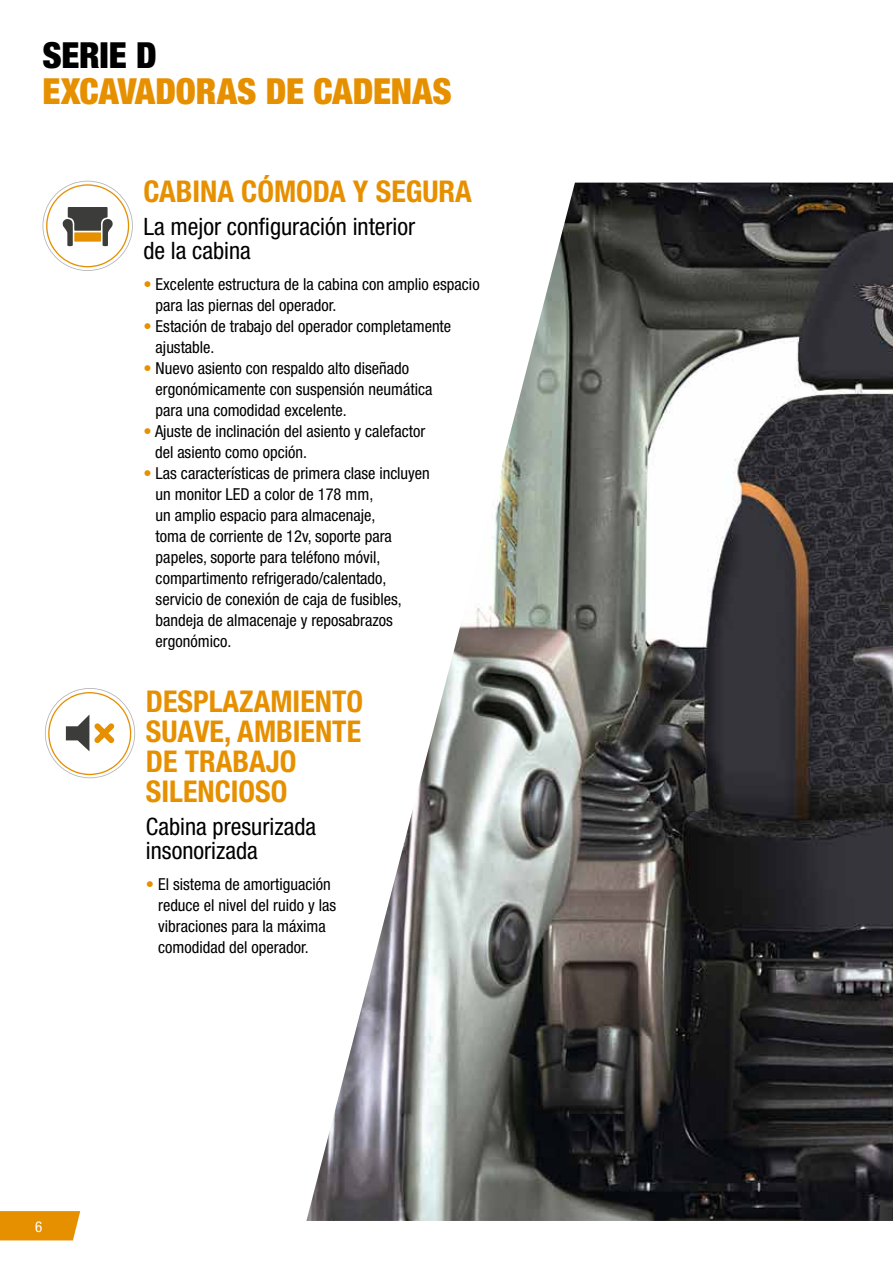
<style>
.page{position:relative;width:893px;height:1263px;background:#fff}
.page>*{position:absolute;margin:0;border:0;box-sizing:border-box;transform-origin:0 0}
.t1{font:900 condensed 36px "Helvetica Neue LT Std";letter-spacing:-.005em;color:#e69000}
.t2{font:900 condensed 36px "Helvetica Neue LT Std";letter-spacing:-.005em;color:#000}
.t3{font:700 condensed 30px/30px "Helvetica Neue LT Std";color:#e69000}
.t4{font:condensed 24px/24px "Helvetica Neue LT Std";color:#000}
.t5{font:condensed 16.5px/21px "Helvetica Neue LT Std";color:#000}
.t6{font:condensed 15px "Helvetica Neue LT Std";color:#fff}
.s1{color:#e69000}
</style>
<div class="page">
<img style="left:583px;top:183px;width:310px;height:1038px">
<svg style="left:0;top:1211px;width:80px;height:29px;background:#e7950b"></svg>
<svg style="left:306px;top:182px;width:277px;height:1039px"></svg>
<svg style="left:43px;top:181px;width:90px;height:90px"></svg>
<svg style="left:45px;top:688px;width:90px;height:90px"></svg>
<h1 class="t2" style="left:43px;top:33px;width:116px">SERIE D</h1>
<h1 class="t1" style="left:43px;top:69px;width:411px">EXCAVADORAS DE CADENAS</h1>
<h2 class="t3" style="left:143px;top:176px;width:330px">CABINA CÓMODA Y SEGURA</h2>
<h3 class="t4" style="left:143px;top:214px;width:273px">La mejor configuración interior de la cabina</h3>
<p class="t5" style="left:156px;top:274px;width:325px;text-indent:-12px"><span class="s1">•</span> Excelente estructura de la cabina con amplio espacio para las piernas del operador.</p>
<p class="t5" style="left:156px;top:316px;width:297px;text-indent:-12px"><span class="s1">•</span> Estación de trabajo del operador completamente ajustable.</p>
<p class="t5" style="left:156px;top:358px;width:278px;text-indent:-12px"><span class="s1">•</span> Nuevo asiento con respaldo alto diseñado ergonómicamente con suspensión neumática para una comodidad excelente.</p>
<p class="t5" style="left:155px;top:421px;width:272px;text-indent:-12px"><span class="s1">•</span> Ajuste de inclinación del asiento y calefactor del asiento como opción.</p>
<p class="t5" style="left:156px;top:463px;width:276px;text-indent:-12px"><span class="s1">•</span> Las características de primera clase incluyen un monitor LED a color de 178 mm,<br>un amplio espacio para almacenaje,<br>toma de corriente de 12v, soporte para papeles, soporte para teléfono móvil, compartimento refrigerado/calentado, servicio de conexión de caja de fusibles, bandeja de almacenaje y reposabrazos ergonómico.</p>
<h2 class="t3" style="left:146px;top:686px;width:219px">DESPLAZAMIENTO<br>SUAVE, AMBIENTE<br>DE TRABAJO<br>SILENCIOSO</h2>
<h3 class="t4" style="left:146px;top:814px;width:172px">Cabina presurizada insonorizada</h3>
<p class="t5" style="left:158px;top:874px;width:179px;text-indent:-12px"><span class="s1">•</span> El sistema de amortiguación reduce el nivel del ruido y las vibraciones para la máxima comodidad del operador.</p>
<p class="t6" style="left:35px;top:1218px;width:9px">6</p>
</div>
